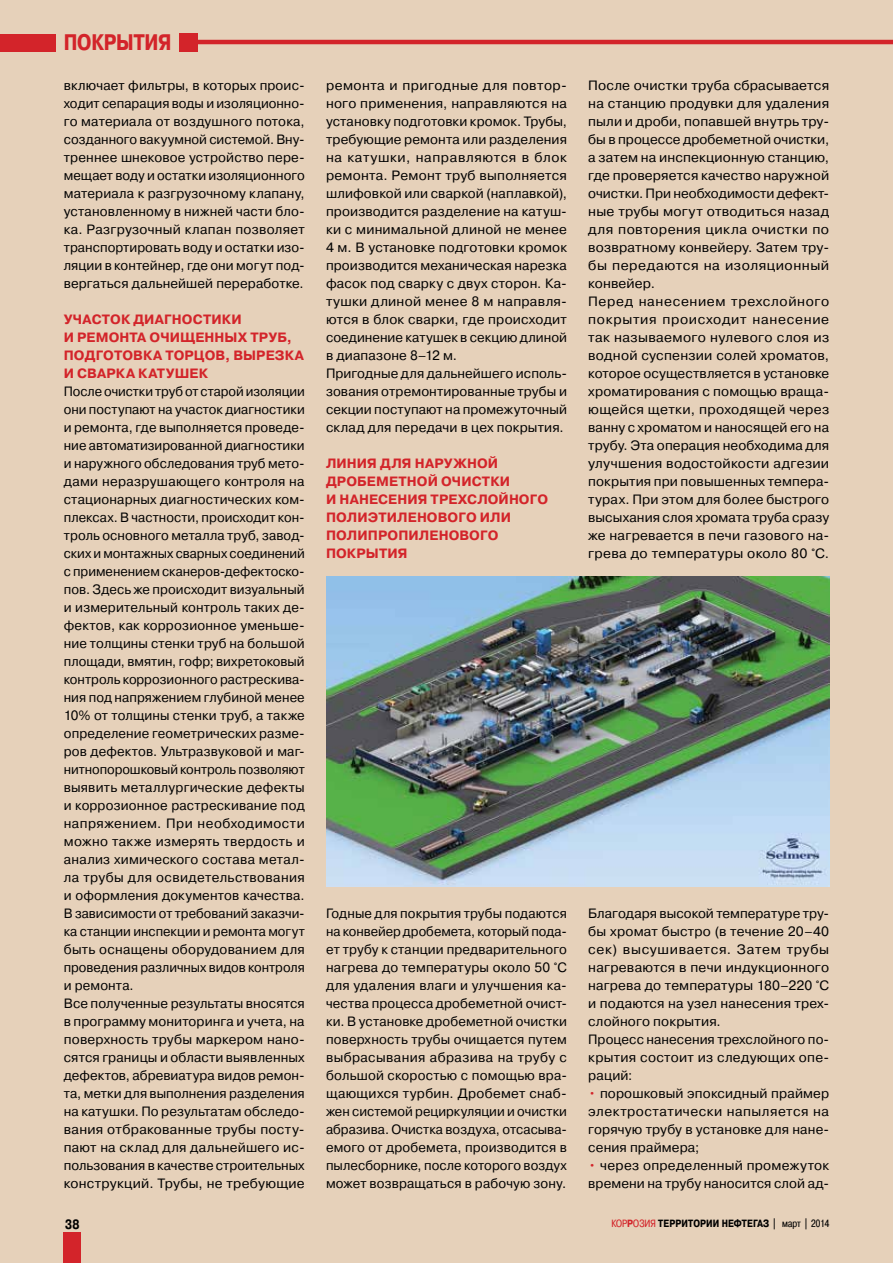
<style>
.page{position:relative;width:893px;height:1263px;background:#e6d1ba}
.page>*{position:absolute;margin:0;border:0;box-sizing:border-box;transform-origin:0 0}
.t1{font:700 22.5px "Pragmatica Cond C";letter-spacing:-.01em;color:#d3242a}
.t2{font:13.5px/18px "Pragmatica C";letter-spacing:.01em;color:#000}
.t3{font:13.5px/18px "Pragmatica C";letter-spacing:.01em;color:#000;scale:.96 1}
.t4{font:700 13.5px "Pragmatica C";letter-spacing:.005em;color:#d3242a}
.t5{font:700 13.5px "Pragmatica Cond C";color:#000}
.t6{font:700 10.5px "Pragmatica Cond C";letter-spacing:.015em;color:#000}
.s1{color:#d3242a}
.s2{font-weight:400;color:#d3242a}
.s3{font-family:"Pragmatica Light C"}
.s4{font-weight:400}
</style>
<div class="page">
<div style="left:64px;top:1232px;width:17px;height:31px;background:#d3242a"></div>
<div style="left:0;top:34px;width:55px;height:17px;background:#d3242a"></div>
<hr style="left:191px;top:40px;width:702px;height:4px;background:#d3242a">
<div style="left:180px;top:33px;width:18px;height:18px;background:#d3242a"></div>
<img style="left:326px;top:576px;width:503px;height:311px">
<h1 class="t1" style="left:64px;top:30px;width:109px">ПОКРЫТИЯ</h1>
<p class="t2" style="left:64px;top:76px;width:242px;text-align:justify">включает фильтры, в которых проис&shy;ходит сепарация воды и изоляционно&shy;го материала от воздушного потока, созданного вакуумной системой. Вну&shy;треннее шнековое устройство пере&shy;мещает воду и остатки изоляционного материала к разгрузочному клапану, установленному в нижней части бло&shy;ка. Разгрузочный клапан позволяет транспортировать воду и остатки изо&shy;ляции в контейнер, где они могут под&shy;вергаться дальнейшей переработке.</p>
<p class="t4" style="left:64px;top:312px;width:29px">УЧАСТ</p>
<p class="t4" style="left:110px;top:312px;width:93px">ОК ДИАГНОСТИКИ</p>
<p class="t4" style="left:64px;top:330px;width:25px">И РЕМ</p>
<p class="t4" style="left:109px;top:330px;width:21px">ОНТА</p>
<p class="t4" style="left:149px;top:330px;width:33px">ОЧИЩЕННЫ</p>
<p class="t4" style="left:238px;top:330px;width:56px">Х ТРУБ,</p>
<p class="t4" style="left:64px;top:348px;width:80px">ПОДГОТОВКА</p>
<p class="t4" style="left:165px;top:348px;width:79px">ТОРЦОВ, ВЫРЕЗКА</p>
<p class="t4" style="left:64px;top:366px;width:25px">И СВАРКА</p>
<p class="t4" style="left:138px;top:366px;width:10px">КАТ</p>
<p class="t4" style="left:166px;top:366px;width:34px">УШЕК</p>
<p class="t3" style="left:64px;top:382px;width:253px">После очистки труб от старой изоляции они поступают на участок диагностики и ремонта, где выполняется проведе&shy;ние автоматизированной диагностики и наружного обследования труб мето&shy;дами неразрушающего контроля на стационарных диагностических ком&shy;плексах. В частности, происходит кон&shy;троль основного металла труб, завод&shy;ских и монтажных сварных соединений с применением сканеров-дефектоско&shy;пов. Здесь же происходит визуальный и измерительный контроль таких де&shy;фектов, как коррозионное уменьше&shy;ние толщины стенки труб на большой площади, вмятин, гофр; вихретоковый контроль коррозионного растрескива&shy;ния под напряжением глубиной менее 10% от толщины стенки труб, а также определение геометрических разме&shy;ров дефектов. Ультразвуковой и маг&shy;нитнопорошковый контроль позволяют выявить металлургические дефекты и коррозионное растрескивание под напряжением. При необходимости можно также измерять твердость и анализ химического состава метал&shy;ла трубы для освидетельствования и оформления документов качества.<br>В зависимости от требований заказчи&shy;ка станции инспекции и ремонта могут быть оснащены оборудованием для проведения различных видов контроля и ремонта.<br>Все полученные результаты вносятся в программу мониторинга и учета, на поверхность трубы маркером нано&shy;сятся границы и области выявленных дефектов, абревиатура видов ремон&shy;та, метки для выполнения разделения на катушки. По результатам обследо&shy;вания отбракованные трубы посту&shy;пают на склад для дальнейшего ис&shy;пользования в качестве строительных конструкций. Трубы, не требующие</p>
<p class="t2" style="left:326px;top:76px;width:242px">ремонта и пригодные для повтор&shy;ного применения, направляются на установку подготовки кромок. Трубы, требующие ремонта или разделения на катушки, направляются в блок ремонта. Ремонт труб выполняется шлифовкой или сваркой (наплавкой), производится разделение на катуш&shy;ки с минимальной длиной не менее 4 м. В установке подготовки кромок производится механическая нарезка фасок под сварку с двух сторон. Ка&shy;тушки длиной менее 8 м направля&shy;ются в блок сварки, где происходит соединение катушек в секцию длиной в диапазоне 8–12 м.<br>Пригодные для дальнейшего исполь&shy;зования отремонтированные трубы и секции поступают на промежуточный склад для передачи в цех покрытия.</p>
<p class="t4" style="left:326px;top:456px;width:11px">ЛИНИЯ</p>
<p class="t4" style="left:380px;top:456px;width:45px">ДЛЯ НАР</p>
<p class="t4" style="left:444px;top:456px;width:54px">УЖНОЙ</p>
<p class="t4" style="left:326px;top:474px;width:42px">ДРОБЕМЕТН</p>
<p class="t4" style="left:417px;top:474px;width:55px">ОЙ ОЧИСТКИ</p>
<p class="t4" style="left:326px;top:492px;width:24px">И НАНЕСЕНИЯ</p>
<p class="t4" style="left:431px;top:492px;width:10px">ТРЕ</p>
<p class="t4" style="left:458px;top:492px;width:92px">ХСЛОЙНОГО</p>
<p class="t4" style="left:326px;top:510px;width:63px">ПОЛИЭТИЛЕН</p>
<p class="t4" style="left:427px;top:510px;width:64px">ОВОГО ИЛИ</p>
<p class="t4" style="left:326px;top:528px;width:32px">ПОЛИПР</p>
<p class="t4" style="left:388px;top:528px;width:22px">ОПИЛЕН</p>
<p class="t4" style="left:449px;top:528px;width:51px">ОВОГО</p>
<p class="t4" style="left:326px;top:546px;width:32px">ПОКРЫТИЯ</p>
<p class="t2" style="left:588px;top:76px;width:242px">После очистки труба сбрасывается на станцию продувки для удаления пыли и дроби, попавшей внутрь тру&shy;бы в процессе дробеметной очистки, а затем на инспекционную станцию, где проверяется качество наружной очистки. При необходимости дефект&shy;ные трубы могут отводиться назад для повторения цикла очистки по возвратному конвейеру. Затем тру&shy;бы передаются на изоляционный конвейер.<br>Перед нанесением трехслойного покрытия происходит нанесение так называемого нулевого слоя из водной суспензии солей хроматов, которое осуществляется в установке хроматирования с помощью враща&shy;ющейся щетки, проходящей через ванну с хроматом и наносящей его на трубу. Эта операция необходима для улучшения водостойкости адгезии покрытия при повышенных темпера&shy;турах. При этом для более быстрого высыхания слоя хромата труба сразу же нагревается в печи газового на&shy;грева до температуры около 80 °С.</p>
<p class="t2" style="left:326px;top:904px;width:242px;text-align:justify">Годные для покрытия трубы подаются на конвейер дробемета, который пода&shy;ет трубу к станции предварительного нагрева до температуры около 50 °C для удаления влаги и улучшения ка&shy;чества процесса дробеметной очист&shy;ки. В установке дробеметной очистки поверхность трубы очищается путем выбрасывания абразива на трубу с большой скоростью с помощью вра&shy;щающихся турбин. Дробемет снаб&shy;жен системой рециркуляции и очистки абразива. Очистка воздуха, отсасыва&shy;емого от дробемета, производится в пылесборнике, после которого воздух может возвращаться в рабочую зону.</p>
<p class="t2" style="left:588px;top:904px;width:242px">Благодаря высокой температуре тру&shy;бы хромат быстро (в течение 20–40 сек) высушивается. Затем трубы нагреваются в печи индукционного нагрева до температуры 180–220 °С и подаются на узел нанесения трех&shy;слойного покрытия.<br>Процесс нанесения трехслойного по&shy;крытия состоит из следующих опе&shy;раций:</p>
<p class="t2" style="left:588px;top:1084px;width:242px;text-align:justify"><span class="s1">•</span> порошковый эпоксидный праймер электростатически напыляется на горячую трубу в установке для нане&shy;сения праймера;</p>
<p class="t2" style="left:588px;top:1156px;width:242px"><span class="s1">•</span> через определенный промежуток времени на трубу наносится слой ад-</p>
<p class="t5" style="left:65px;top:1216px;width:16px">38</p>
<p class="t6" style="left:611px;top:1218px;width:219px"><span class="s2">КОР</span><span class="s1">Р</span><span class="s2">ОЗИЯ</span> ТЕРРИТОРИИ НЕФТЕГАЗ <span class="s3">|</span> <span class="s4">март</span> <span class="s3">|</span> <span class="s4">2014</span></p>
</div>
